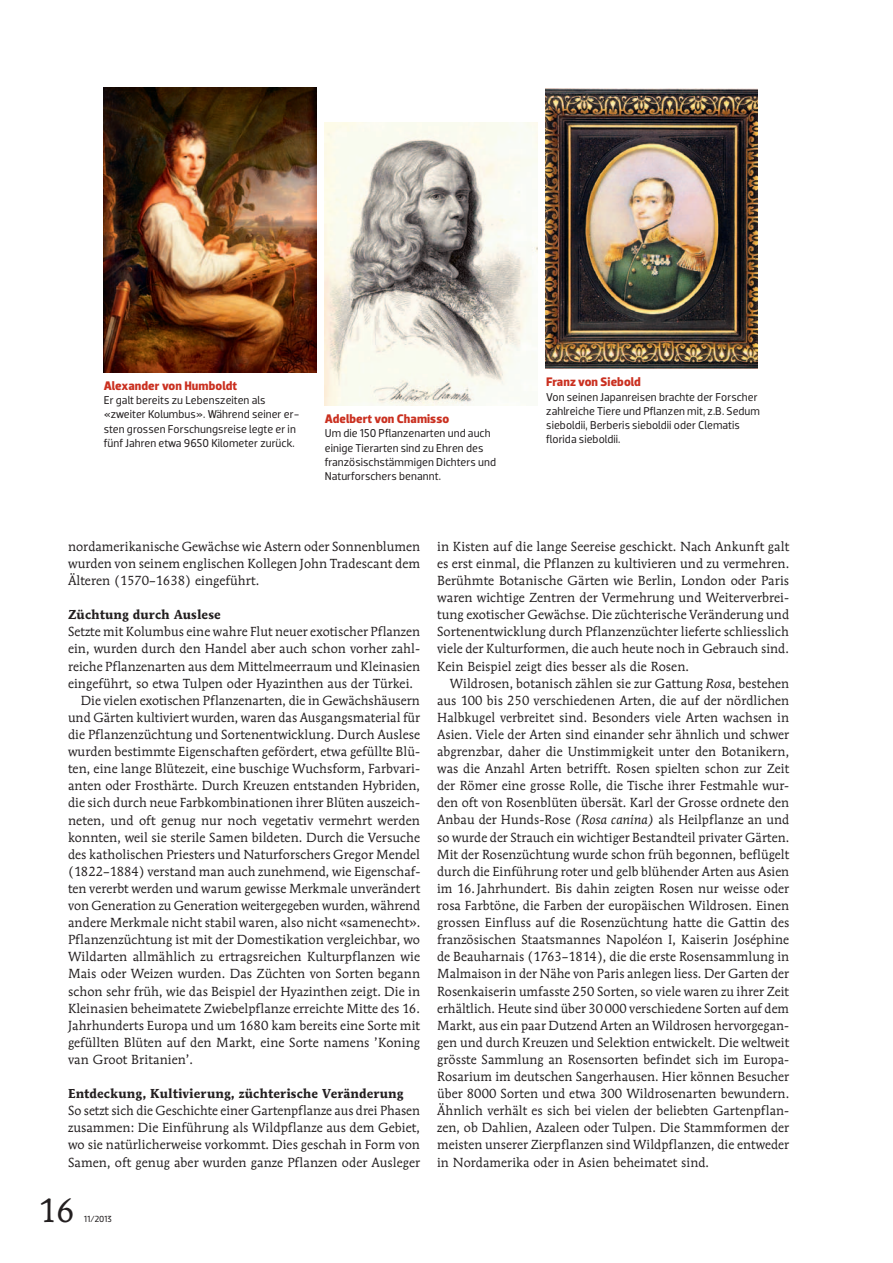
<style>
.page{position:relative;width:893px;height:1263px;background:#fff}
.page>*{position:absolute;margin:0;border:0;box-sizing:border-box;transform-origin:0 0}
.t1{font:33px "Mendoza Roman";color:#231f20}
.t2{font:13.05px/17.1px "Mendoza Roman";letter-spacing:.005em;color:#231f20;text-align:justify}
.t3{font:700 12.9px "Mendoza Roman";letter-spacing:.005em;color:#231f20}
.t4{font:700 12.6px "Dobra";letter-spacing:.005em;color:#ca3020}
.t5{font:11.55px/14.2px "Dobra";letter-spacing:.005em;color:#231f20}
.t6{font:9px "Dobra";color:#231f20}
.s1{font-style:italic}
</style>
<div class="page">
<img style="left:103px;top:88px;width:213px;height:284px">
<img style="left:324px;top:122px;width:213px;height:283px">
<img style="left:545px;top:88px;width:213px;height:280px">
<p class="t4" style="left:104px;top:378px;width:135px">Alexander von Humboldt</p>
<p class="t5" style="left:104px;top:393px;width:197px">Er galt bereits zu Lebenszeiten als «zweiter Kolumbus». Während seiner er&shy;sten grossen Forschungsreise legte er in fünf Jahren etwa 9650 Kilometer zurück.</p>
<p class="t4" style="left:325px;top:411px;width:126px">Adelbert von Chamisso</p>
<p class="t5" style="left:325px;top:426px;width:173px">Um die 150 Pflanzenarten und auch einige Tierarten sind zu Ehren des französischstämmigen Dichters und<br>Naturforschers benannt.</p>
<p class="t4" style="left:546px;top:375px;width:96px">Franz von Siebold</p>
<p class="t5" style="left:546px;top:390px;width:215px">Von seinen Japanreisen brachte der Forscher zahlreiche Tiere und Pflanzen mit, z.B. Sedum sieboldii, Berberis sieboldii oder Clematis florida sieboldii.</p>
<p class="t2" style="left:68px;top:538px;width:354px">nordamerikanische Gewächse wie Astern oder Sonnenblumen wurden von seinem englischen Kollegen John Tradescant dem Älteren (1570–1638) eingeführt.</p>
<p class="t3" style="left:68px;top:607px;width:154px">Züchtung durch Auslese</p>
<p class="t2" style="left:68px;top:623px;width:354px">Setzte mit Kolumbus eine wahre Flut neuer exotischer Pflanzen</p>
<p class="t2" style="left:68px;top:640px;width:354px">ein, wurden durch den Handel aber auch schon vorher zahl-</p>
<p class="t2" style="left:68px;top:657px;width:354px">reiche Pflanzenarten aus dem Mittelmeerraum und Kleinasien</p>
<p class="t2" style="left:68px;top:674px;width:347px">eingeführt, so etwa Tulpen oder Hyazinthen aus der Türkei.</p>
<p class="t2" style="left:81px;top:692px;width:341px">Die vielen exotischen Pflanzenarten, die in Gewächshäusern</p>
<p class="t2" style="left:68px;top:709px;width:354px">und Gärten kultiviert wurden, waren das Ausgangsmaterial für</p>
<p class="t2" style="left:68px;top:726px;width:354px">die Pflanzenzüchtung und Sortenentwicklung. Durch Auslese</p>
<p class="t2" style="left:68px;top:743px;width:354px">wurden bestimmte Eigenschaften gefördert, etwa gefüllte Blü-</p>
<p class="t2" style="left:68px;top:760px;width:354px">ten, eine lange Blütezeit, eine buschige Wuchsform, Farbvari-</p>
<p class="t2" style="left:68px;top:777px;width:354px">anten oder Frosthärte. Durch Kreuzen entstanden Hybriden,</p>
<p class="t2" style="left:68px;top:794px;width:354px">die sich durch neue Farbkombinationen ihrer Blüten auszeich-</p>
<p class="t2" style="left:68px;top:811px;width:353px">neten, und oft genug nur noch vegetativ vermehrt werden</p>
<p class="t2" style="left:68px;top:828px;width:354px">konnten, weil sie sterile Samen bildeten. Durch die Versuche</p>
<p class="t2" style="left:68px;top:845px;width:354px">des katholischen Priesters und Naturforschers Gregor Mendel</p>
<p class="t2" style="left:68px;top:863px;width:354px">(1822–1884) verstand man auch zunehmend, wie Eigenschaf-</p>
<p class="t2" style="left:68px;top:880px;width:354px">ten vererbt werden und warum gewisse Merkmale unverändert</p>
<p class="t2" style="left:68px;top:897px;width:354px">von Generation zu Generation weitergegeben wurden, während</p>
<p class="t2" style="left:68px;top:914px;width:354px">andere Merkmale nicht stabil waren, also nicht «samenecht».</p>
<p class="t2" style="left:68px;top:931px;width:354px">Pflanzenzüchtung ist mit der Domestikation vergleichbar, wo</p>
<p class="t2" style="left:68px;top:948px;width:354px">Wildarten allmählich zu ertragsreichen Kulturpflanzen wie</p>
<p class="t2" style="left:68px;top:965px;width:354px">Mais oder Weizen wurden. Das Züchten von Sorten begann</p>
<p class="t2" style="left:68px;top:982px;width:354px">schon sehr früh, wie das Beispiel der Hyazinthen zeigt. Die in</p>
<p class="t2" style="left:68px;top:999px;width:353px">Kleinasien beheimatete Zwiebelpflanze erreichte Mitte des 16.</p>
<p class="t2" style="left:68px;top:1016px;width:354px">Jahrhunderts Europa und um 1680 kam bereits eine Sorte mit</p>
<p class="t2" style="left:68px;top:1034px;width:354px">gefüllten Blüten auf den Markt, eine Sorte namens ’Koning</p>
<p class="t2" style="left:68px;top:1051px;width:126px">van Groot Britanien’.</p>
<p class="t3" style="left:68px;top:1085px;width:337px">Entdeckung, Kultivierung, züchterische Veränderung</p>
<p class="t2" style="left:68px;top:1102px;width:354px">So setzt sich die Geschichte einer Gartenpflanze aus drei Phasen zusammen: Die Einführung als Wildpflanze aus dem Gebiet, wo sie natürlicherweise vorkommt. Dies geschah in Form von Samen, oft genug aber wurden ganze Pflanzen oder Ausleger</p>
<h1 class="t1" style="left:38px;top:1190px;width:38px">16</h1>
<p class="t6" style="left:84px;top:1213px;width:29px">11/2013</p>
<p class="t2" style="left:437px;top:538px;width:354px">in Kisten auf die lange Seereise geschickt. Nach Ankunft galt es erst einmal, die Pflanzen zu kultivieren und zu vermehren.<br>Berühmte Botanische Gärten wie Berlin, London oder Paris waren wichtige Zentren der Vermehrung und Weiterverbrei&shy;tung exotischer Gewächse. Die züchterische Veränderung und Sortenentwicklung durch Pflanzenzüchter lieferte schliesslich viele der Kulturformen, die auch heute noch in Gebrauch sind.<br>Kein Beispiel zeigt dies besser als die Rosen.</p>
<p class="t2" style="left:437px;top:674px;width:354px;text-indent:13px">Wildrosen, botanisch zählen sie zur Gattung <span class="s1">Rosa</span>, bestehen aus 100 bis 250 verschiedenen Arten, die auf der nördlichen Halbkugel verbreitet sind. Besonders viele Arten wachsen in Asien. Viele der Arten sind einander sehr ähnlich und schwer abgrenzbar, daher die Unstimmigkeit unter den Botanikern, was die Anzahl Arten betrifft. Rosen spielten schon zur Zeit der Römer eine grosse Rolle, die Tische ihrer Festmahle wur&shy;den oft von Rosenblüten übersät. Karl der Grosse ordnete den Anbau der Hunds-Rose <span class="s1">(Rosa canina)</span> als Heilpflanze an und so wurde der Strauch ein wichtiger Bestandteil privater Gärten.<br>Mit der Rosenzüchtung wurde schon früh begonnen, beflügelt durch die Einführung roter und gelb blühender Arten aus Asien im 16.Jahrhundert. Bis dahin zeigten Rosen nur weisse oder rosa Farbtöne, die Farben der europäischen Wildrosen. Einen grossen Einfluss auf die Rosenzüchtung hatte die Gattin des französischen Staatsmannes Napoléon I, Kaiserin Joséphine de Beauharnais (1763–1814), die die erste Rosensammlung in Malmaison in der Nähe von Paris anlegen liess. Der Garten der Rosenkaiserin umfasste 250 Sorten, so viele waren zu ihrer Zeit erhältlich. Heute sind über 30000 verschiedene Sorten auf dem Markt, aus ein paar Dutzend Arten an Wildrosen hervorgegan&shy;gen und durch Kreuzen und Selektion entwickelt. Die weltweit grösste Sammlung an Rosensorten befindet sich im Europa-Rosarium im deutschen Sangerhausen. Hier können Besucher über 8000 Sorten und etwa 300 Wildrosenarten bewundern.<br>Ähnlich verhält es sich bei vielen der beliebten Gartenpflan&shy;zen, ob Dahlien, Azaleen oder Tulpen. Die Stammformen der meisten unserer Zierpflanzen sind Wildpflanzen, die entweder in Nordamerika oder in Asien beheimatet sind.</p>
</div>
